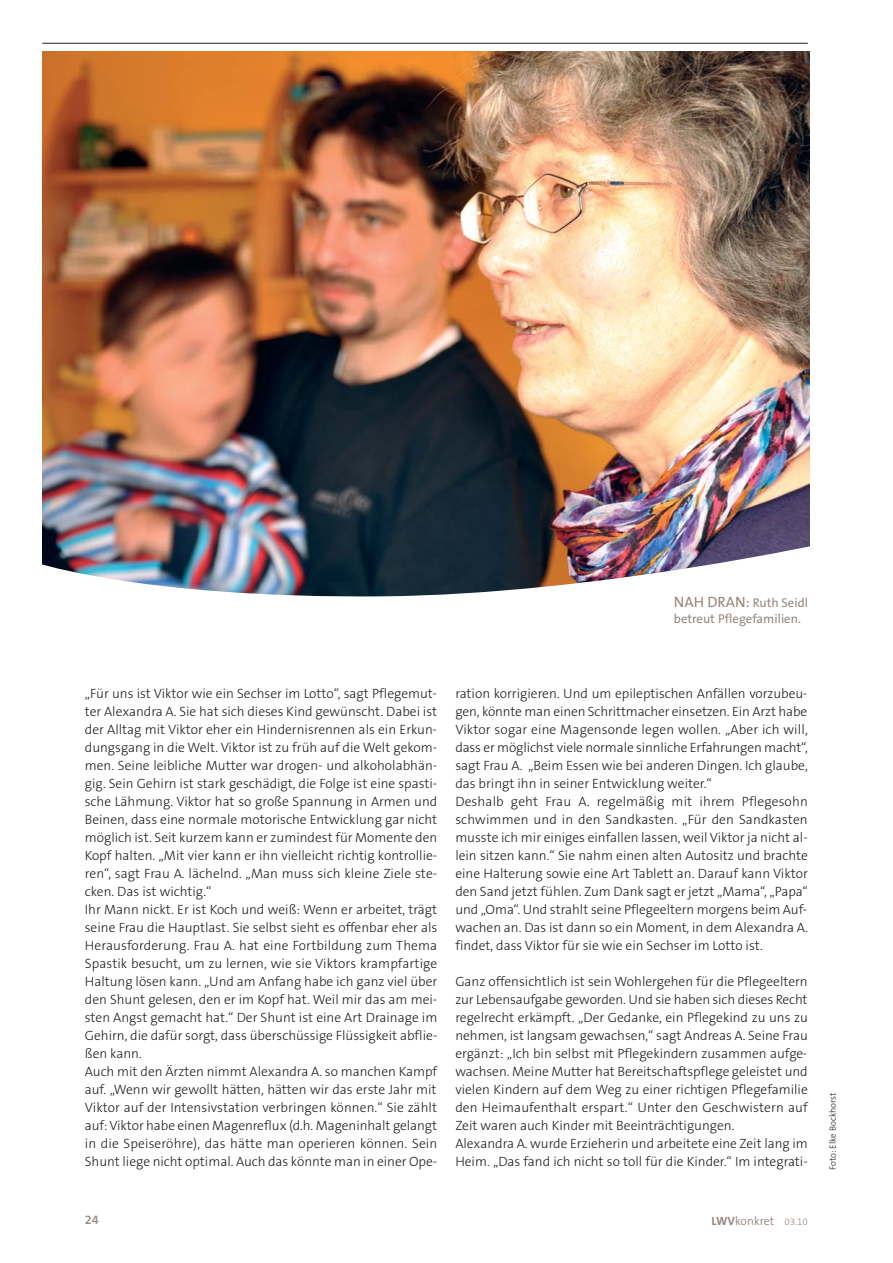
<style>
.page{position:relative;width:893px;height:1263px;background:#fff}
.page>*{position:absolute;margin:0;border:0;box-sizing:border-box;transform-origin:0 0}
.t1{font:300 13.5px/18px "The Sans B3";color:#231f20}
.t2{font:12.75px/15.3px "The Sans B5 Plain";color:#99877c}
.t3{font:600 12.75px "The Sans B6";color:#99877c}
.t4{font:300 12px "The Sans B4";color:#99877c}
.t5{font:300 9px "The Sans B3";color:#231f20}
.s1{font-size:15px}
.s2{font-family:"The Sans B7";font-weight:700}
.s3{font-family:"The Sans B3";font-size:9.75px}
</style>
<div class="page">
<img style="left:42px;top:51px;width:767px;height:491px">
<hr style="left:42px;top:43px;width:766px;height:1px;background:#231f20">
<img style="left:42px;top:542px;width:768px;height:55px">
<p class="t2" style="left:674px;top:597px;width:136px"><span class="s1">NAH DRAN:</span> Ruth Seidl betreut Pflegefamilien.</p>
<p class="t1" style="left:85px;top:685px;width:354px">„Für uns ist Viktor wie ein Sechser im Lotto“, sagt Pflegemut&shy;ter Alexandra A. Sie hat sich dieses Kind gewünscht. Dabei ist der Alltag mit Viktor eher ein Hindernisrennen als ein Erkun&shy;dungsgang in die Welt. Viktor ist zu früh auf die Welt gekom&shy;men. Seine leibliche Mutter war drogen- und alkoholabhän&shy;gig. Sein Gehirn ist stark geschädigt, die Folge ist eine spasti&shy;sche Lähmung. Viktor hat so große Spannung in Armen und Beinen, dass eine normale motorische Entwicklung gar nicht möglich ist. Seit kurzem kann er zumindest für Momente den Kopf halten. „Mit vier kann er ihn vielleicht richtig kontrollie&shy;ren“, sagt Frau A. lächelnd. „Man muss sich kleine Ziele ste&shy;cken. Das ist wichtig.“<br>Ihr Mann nickt. Er ist Koch und weiß: Wenn er arbeitet, trägt seine Frau die Hauptlast. Sie selbst sieht es offenbar eher als Herausforderung. Frau A. hat eine Fortbildung zum Thema Spastik besucht, um zu lernen, wie sie Viktors krampfartige Haltung lösen kann. „Und am Anfang habe ich ganz viel über den Shunt gelesen, den er im Kopf hat. Weil mir das am mei&shy;sten Angst gemacht hat.“ Der Shunt ist eine Art Drainage im Gehirn, die dafür sorgt, dass überschüssige Flüssigkeit abflie&shy;ßen kann.<br>Auch mit den Ärzten nimmt Alexandra A. so manchen Kampf auf. „Wenn wir gewollt hätten, hätten wir das erste Jahr mit Viktor auf der Intensivstation verbringen können.“ Sie zählt auf: Viktor habe einen Magenreflux (d.h. Mageninhalt gelangt in die Speiseröhre), das hätte man operieren können. Sein Shunt liege nicht optimal. Auch das könnte man in einer Ope-</p>
<p class="t1" style="left:455px;top:685px;width:354px">ration korrigieren. Und um epileptischen Anfällen vorzubeu&shy;gen, könnte man einen Schrittmacher einsetzen. Ein Arzt habe Viktor sogar eine Magensonde legen wollen. „Aber ich will, dass er möglichst viele normale sinnliche Erfahrungen macht“, sagt Frau A. „Beim Essen wie bei anderen Dingen. Ich glaube, das bringt ihn in seiner Entwicklung weiter.“<br>Deshalb geht Frau A. regelmäßig mit ihrem Pflegesohn schwimmen und in den Sandkasten. „Für den Sandkasten musste ich mir einiges einfallen lassen, weil Viktor ja nicht al&shy;lein sitzen kann.“ Sie nahm einen alten Autositz und brachte eine Halterung sowie eine Art Tablett an. Darauf kann Viktor den Sand jetzt fühlen. Zum Dank sagt er jetzt „Mama“, „Papa“ und „Oma“. Und strahlt seine Pflegeeltern morgens beim Auf&shy;wachen an. Das ist dann so ein Moment, in dem Alexandra A. findet, dass Viktor für sie wie ein Sechser im Lotto ist.</p>
<p class="t1" style="left:455px;top:973px;width:354px">Ganz offensichtlich ist sein Wohlergehen für die Pflegeeltern zur Lebensaufgabe geworden. Und sie haben sich dieses Recht regelrecht erkämpft. „Der Gedanke, ein Pflegekind zu uns zu nehmen, ist langsam gewachsen,“ sagt Andreas A. Seine Frau ergänzt: „Ich bin selbst mit Pflegekindern zusammen aufge&shy;wachsen. Meine Mutter hat Bereitschaftspflege geleistet und vielen Kindern auf dem Weg zu einer richtigen Pflegefamilie den Heimaufenthalt erspart.“ Unter den Geschwistern auf Zeit waren auch Kinder mit Beeinträchtigungen.<br>Alexandra A. wurde Erzieherin und arbeitete eine Zeit lang im Heim. „Das fand ich nicht so toll für die Kinder.“ Im integrati-</p>
<p class="t3" style="left:85px;top:1215px;width:16px">24</p>
<p class="t4" style="left:711px;top:1216px;width:98px"><span class="s2">LWV</span>konkret <span class="s3">03.10</span></p>
<p class="t5" style="left:829px;top:1170px;width:79px;rotate:-90deg">Foto: Elke Bockhorst</p>
</div>
